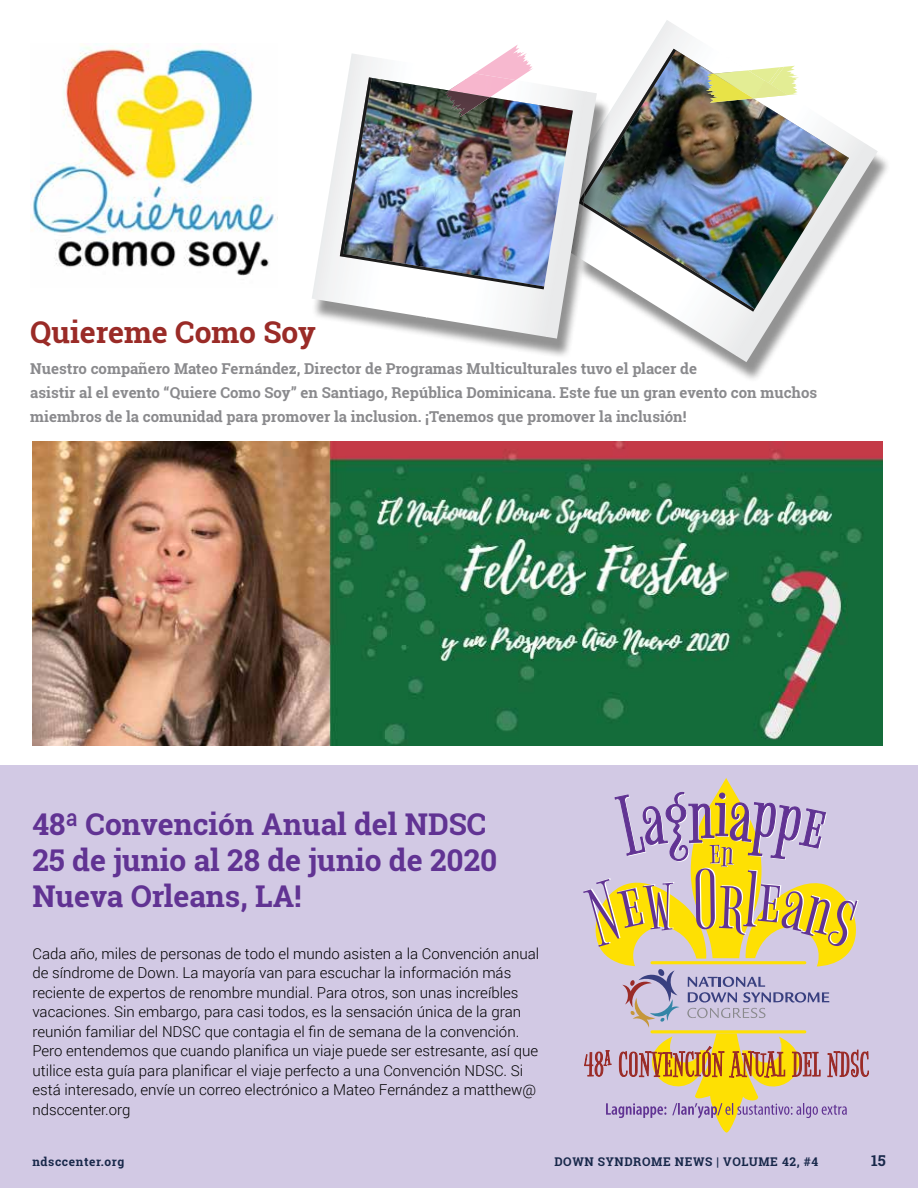
<style>
.page{position:relative;width:918px;height:1188px;background:#fff}
.page>*{position:absolute;margin:0;border:0;box-sizing:border-box;transform-origin:0 0}
.t1{font:700 30px/36px "Roboto Slab";color:#613393}
.t2{font:700 30px "Roboto Slab";color:#9a2b27}
.t3{font:300 15px/19.5px "Roboto";color:#000}
.t4{font:700 15px/24px "Roboto Slab";color:#8a8a8d}
.t5{font:700 15px "Roboto Slab";color:#18284a}
.t6{font:700 12px "Roboto Slab";letter-spacing:.05em;color:#18284a}
</style>
<div class="page">
<div style="left:0;top:766px;width:918px;height:422px;background:#d2c9e4"></div>
<img style="left:32px;top:441px;width:851px;height:304px">
<svg style="left:642px;top:20px;width:236px;height:342px"></svg>
<img style="left:755px;top:50px;width:94px;height:262px">
<img style="left:611px;top:49px;width:144px;height:263px">
<svg style="left:706px;top:66px;width:93px;height:37px"></svg>
<div style="left:311px;top:60px;width:300px;height:300px;background:#000;opacity:.43"></div>
<svg style="left:312px;top:60px;width:285px;height:279px"></svg>
<img style="left:544px;top:78px;width:29px;height:208px">
<img style="left:340px;top:45px;width:204px;height:244px">
<img style="left:30px;top:43px;width:246px;height:233px">
<svg style="left:583px;top:777px;width:286px;height:356px"></svg>
<h1 class="t2" style="left:30px;top:312px;width:287px">Quiereme Como Soy</h1>
<p class="t4" style="left:30px;top:356px;width:788px">Nuestro compañero Mateo Fernández, Director de Programas Multiculturales tuvo el placer de<br>asistir al el evento “Quiere Como Soy” en Santiago, República Dominicana. Este fue un gran evento con muchos miembros de la comunidad para promover la inclusion. ¡Tenemos que promover la inclusión!</p>
<h1 class="t1" style="left:32px;top:806px;width:467px">48ª Convención Anual del NDSC<br>25 de junio al 28 de junio de 2020<br>Nueva Orleans, LA!</h1>
<p class="t3" style="left:32px;top:943px;width:508px">Cada año, miles de personas de todo el mundo asisten a la Convención anual de síndrome de Down. La mayoría van para escuchar la información más reciente de expertos de renombre mundial. Para otros, son unas increíbles vacaciones. Sin embargo, para casi todos, es la sensación única de la gran reunión familiar del NDSC que contagia el fin de semana de la convención.<br>Pero entendemos que cuando planifica un viaje puede ser estresante, así que utilice esta guía para planificar el viaje perfecto a una Convención NDSC. Si está interesado, envíe un correo electrónico a Mateo Fernández a matthew@ ndsccenter.org</p>
<p class="t6" style="left:32px;top:1153px;width:93px">ndsccenter.org</p>
<p class="t6" style="left:554px;top:1153px;width:265px">DOWN SYNDROME NEWS | VOLUME 42, #4</p>
<p class="t5" style="left:871px;top:1150px;width:16px">15</p>
</div>
